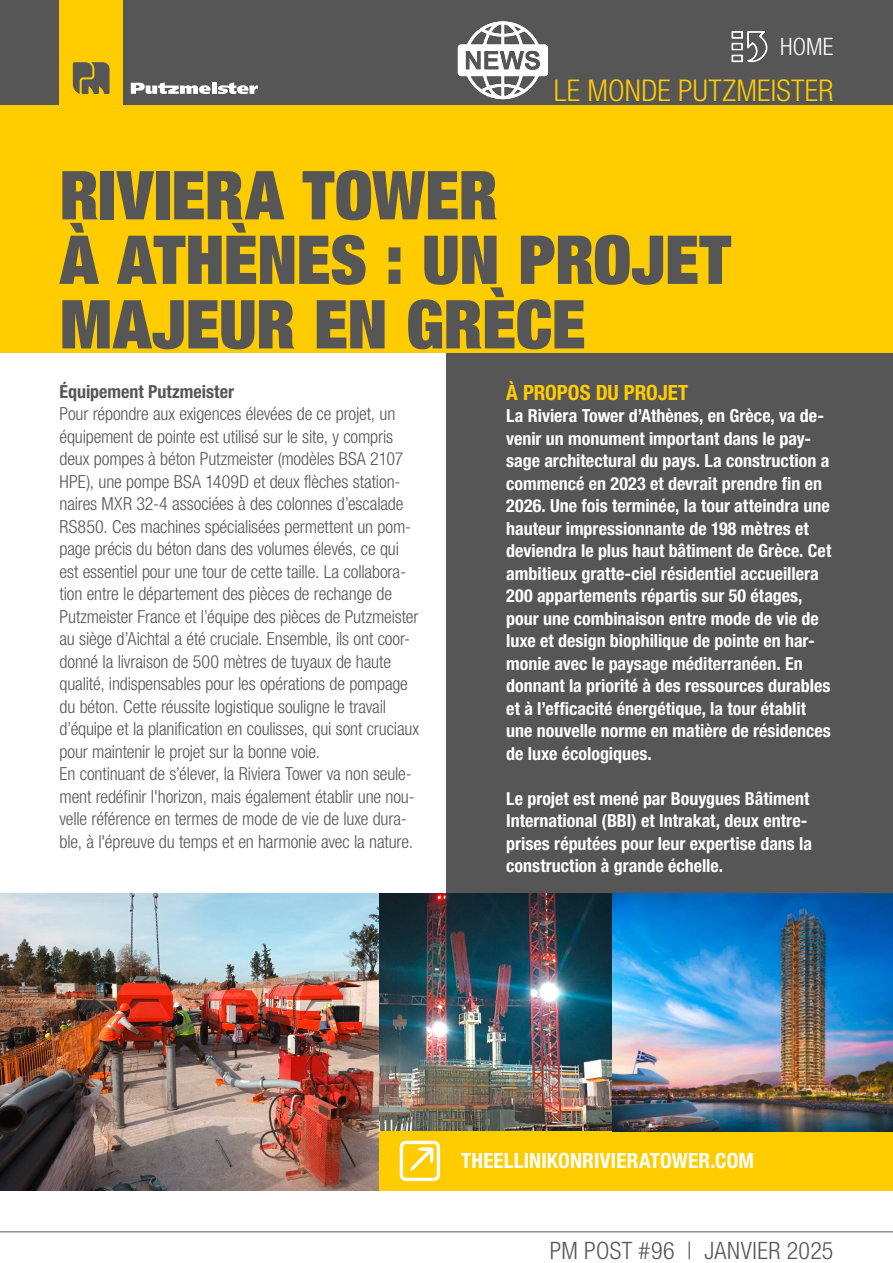
<style>
.page{position:relative;width:893px;height:1263px;background:#fff}
.page>*{position:absolute;margin:0;border:0;box-sizing:border-box;transform-origin:0 0}
.t1{font:900 condensed 67.5px/64.5px "Helvetica Neue LT Pro";letter-spacing:-.005em;color:#565656}
.t2{font:300 condensed 30px "Helvetica Neue LT Pro";letter-spacing:.01em;color:#fc0}
.t3{font:300 condensed 24px "Helvetica Neue LT Pro";letter-spacing:.015em;color:#565656}
.t4{font:300 condensed 24px "Helvetica Neue LT Pro";color:#fff}
.t5{font:700 condensed 21px "Helvetica Neue LT Pro";letter-spacing:.01em;color:#fff}
.t6{font:700 condensed 21px "Helvetica Neue LT Pro";color:#fc0}
.t7{font:300 condensed 18px/22.5px "Helvetica Neue LT Pro";letter-spacing:-.01em;color:#565656}
.t8{font:700 condensed 18px/22.5px "Helvetica Neue LT Pro";color:#fff}
.t9{font:700 condensed 18px "Helvetica Neue LT Pro";color:#565656}
</style>
<div class="page">
<svg style="left:0;top:1231px;width:893px;height:2px;background:#a9a9a9"></svg>
<div style="left:0;top:0;width:893px;height:105px;background:#565656"></div>
<div style="left:60px;top:0;width:63px;height:105px;background:#fc0"></div>
<svg style="left:73px;top:62px;width:37px;height:32px"></svg>
<svg style="left:131px;top:82px;width:127px;height:12px"></svg>
<img style="left:731px;top:31px;width:37px;height:32px">
<div style="left:446px;top:353px;width:447px;height:540px;background:#565656"></div>
<img style="left:0;top:893px;width:379px;height:298px">
<div style="left:0;top:105px;width:893px;height:248px;background:#fc0"></div>
<img style="left:379px;top:893px;width:514px;height:238px">
<div style="left:379px;top:1131px;width:514px;height:60px;background:#fc0"></div>
<svg style="left:400px;top:1141px;width:40px;height:40px"></svg>
<img style="left:457px;top:21px;width:91px;height:79px">
<h3 class="t4" style="left:780px;top:33px;width:55px">HOME</h3>
<h2 class="t2" style="left:554px;top:73px;width:281px">LE MONDE PUTZMEISTER</h2>
<h1 class="t1" style="left:60px;top:161px;width:673px">RIVIERA TOWER<br>À ATHÈNES : UN PROJET<br>MAJEUR EN GRÈCE</h1>
<p class="t6" style="left:506px;top:380px;width:184px">À PROPOS DU PROJET</p>
<p class="t8" style="left:506px;top:404px;width:327px">La Riviera Tower d’Athènes, en Grèce, va de&shy;venir un monument important dans le pay&shy;sage architectural du pays. La construction a commencé en 2023 et devrait prendre fin en 2026. Une fois terminée, la tour atteindra une hauteur impressionnante de 198 mètres et deviendra le plus haut bâtiment de Grèce. Cet ambitieux gratte-ciel résidentiel accueillera 200 appartements répartis sur 50 étages, pour une combinaison entre mode de vie de luxe et design biophilique de pointe en har&shy;monie avec le paysage méditerranéen. En donnant la priorité à des ressources durables et à l’efficacité énergétique, la tour établit une nouvelle norme en matière de résidences de luxe écologiques.</p>
<p class="t8" style="left:506px;top:787px;width:307px">Le projet est mené par Bouygues Bâtiment International (BBI) et Intrakat, deux entre&shy;prises réputées pour leur expertise dans la construction à grande échelle.</p>
<p class="t9" style="left:60px;top:380px;width:176px">Équipement Putzmeister</p>
<p class="t7" style="left:60px;top:402px;width:361px">Pour répondre aux exigences élevées de ce projet, un équipement de pointe est utilisé sur le site, y compris deux pompes à béton Putzmeister (modèles BSA 2107<br>HPE), une pompe BSA 1409D et deux flèches station&shy;naires MXR 32-4 associées à des colonnes d’escalade RS850. Ces machines spécialisées permettent un pom&shy;page précis du béton dans des volumes élevés, ce qui est essentiel pour une tour de cette taille. La collabora&shy;tion entre le département des pièces de rechange de Putzmeister France et l’équipe des pièces de Putzmeister au siège d’Aichtal a été cruciale. Ensemble, ils ont coor&shy;donné la livraison de 500 mètres de tuyaux de haute qualité, indispensables pour les opérations de pompage du béton. Cette réussite logistique souligne le travail d’équipe et la planification en coulisses, qui sont cruciaux pour maintenir le projet sur la bonne voie.<br>En continuant de s’élever, la Riviera Tower va non seule&shy;ment redéfinir l'horizon, mais également établir une nou&shy;velle référence en termes de mode de vie de luxe dura&shy;ble, à l'épreuve du temps et en harmonie avec la nature.</p>
<p class="t5" style="left:461px;top:1148px;width:294px">THEELLINIKONRIVIERATOWER.COM</p>
<h3 class="t3" style="left:550px;top:1236px;width:285px">PM POST #96 | JANVIER 2025</h3>
</div>
